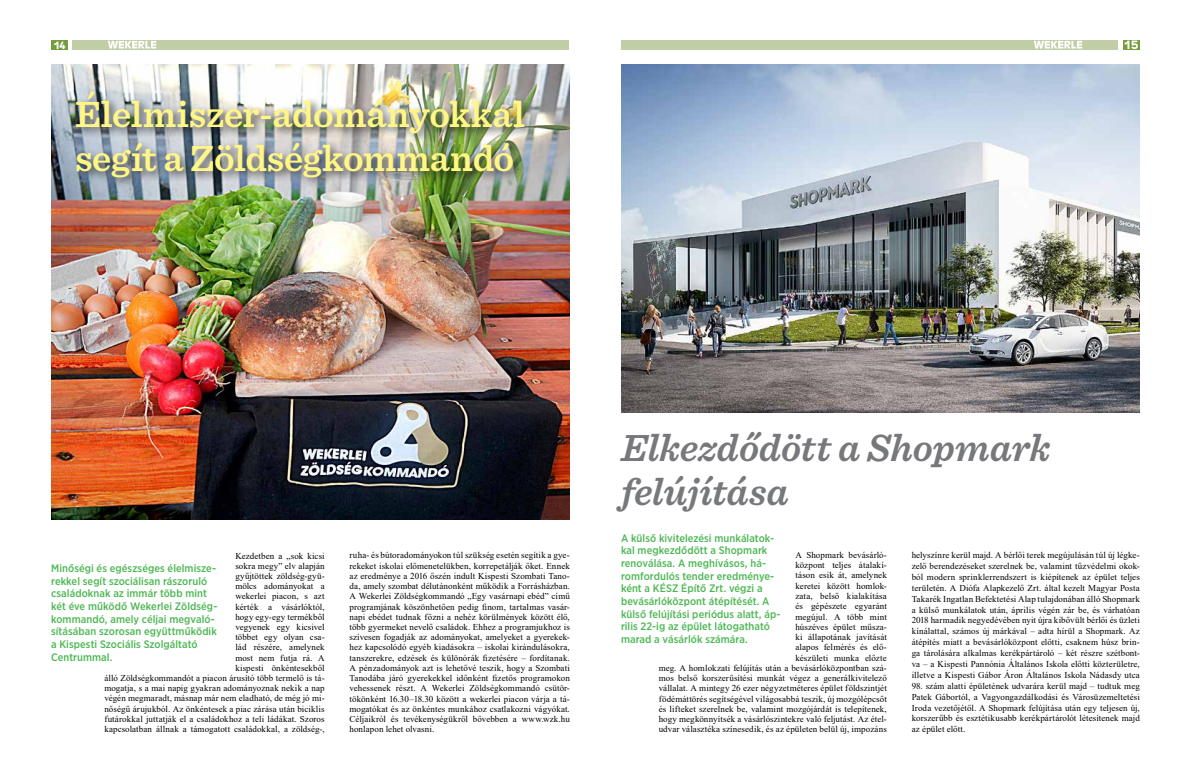
<style>
.page{position:relative;width:1191px;height:772px;background:#fff}
.page>*{position:absolute;margin:0;border:0;box-sizing:border-box;transform-origin:0 0}
.t1{font:italic 600 39.4px/44px "Sentinel";letter-spacing:-.005em;color:#77787b}
.t2{font:600 38px/44px "Sentinel";letter-spacing:-.005em;color:#fff685}
.t3{font:800 12px "Andes";color:#fff}
.t4{font:500 10.8px/12.6px "Gotham Narrow";letter-spacing:.005em;color:#4bb752}
.t5{font:800 10.5px "Andes";color:#fff}
.t6{font:9px/10.2px "Times New Roman";letter-spacing:.01em;color:#000;text-align:justify}
</style>
<div class="page">
<img style="left:51px;top:65px;width:519px;height:454px">
<div style="left:72px;top:87px;width:464px;height:102px;background:#000;opacity:.71"></div>
<img style="left:621px;top:65px;width:519px;height:346px">
<div style="left:52px;top:40px;width:16px;height:10px;background:#749d3e"></div>
<div style="left:1123px;top:40px;width:16px;height:10px;background:#749d3e"></div>
<div style="left:72px;top:40px;width:497px;height:10px;background:#c1cda4"></div>
<div style="left:621px;top:40px;width:496px;height:10px;background:#c1cda4"></div>
<svg style="left:108px;top:41px;width:48px;height:7px"></svg>
<svg style="left:1034px;top:41px;width:48px;height:7px"></svg>
<p class="t5" style="left:54px;top:38px;width:14px">14</p>
<h3 class="t3" style="left:1124px;top:37px;width:16px">15</h3>
<h2 class="t2" style="left:75px;top:90px;width:451px">Élelmiszer-adományokkal segít a Zöldségkommandó</h2>
<p class="t6" style="left:104px;top:549px;width:222px;text-align:right">Kezdetben a „sok kicsi<br>sokra megy” elv alapján<br>gyűjtöttek zöldség-gyü-<br>mölcs adományokat a<br>wekerlei piacon, s azt<br>kérték a vásárlóktól,<br>hogy egy-egy termékből<br>vegyenek egy kicsivel<br>többet egy olyan csa-<br>lád részére, amelynek<br>most nem futja rá. A<br>kispesti önkéntesekből<br>álló Zöldségkommandót a piacon árusító több termelő is tá&shy;mogatja, s a mai napig gyakran adományoznak nekik a nap végén megmaradt, másnap már nem eladható, de még jó mi&shy;nőségű árujukból. Az önkéntesek a piac zárása után biciklis futárokkal juttatják el a családokhoz a teli ládákat. Szoros kapcsolatban állnak a támogatott családokkal, a zöldség-,</p>
<p class="t6" style="left:349px;top:549px;width:222px">ruha- és bútoradományokon túl szükség esetén segítik a gye&shy;rekeket iskolai előmenetelükben, korrepetálják őket. Ennek az eredménye a 2016 őszén indult Kispesti Szombati Tano&shy;da, amely szombat délutánonként működik a Forrásházban.<br>A Wekerlei Zöldségkommandó „Egy vasárnapi ebéd” című programjának köszönhetően pedig finom, tartalmas vasár&shy;napi ebédet tudnak főzni a nehéz körülmények között élő, több gyermeket nevelő családok. Ehhez a programjukhoz is szívesen fogadják az adományokat, amelyeket a gyerekek&shy;hez kapcsolódó egyéb kiadásokra – iskolai kirándulásokra, tanszerekre, edzések és különórák fizetésére – fordítanak.<br>A pénzadományok azt is lehetővé teszik, hogy a Szombati Tanodába járó gyerekekkel időnként fizetős programokon vehessenek részt. A Wekerlei Zöldségkommandó csütör&shy;tökönként 16.30–18.30 között a wekerlei piacon várja a tá&shy;mogatókat és az önkéntes munkához csatlakozni vágyókat.<br>Céljaikról és tevékenységükről bővebben a www.wzk.hu honlapon lehet olvasni.</p>
<p class="t4" style="left:51px;top:561px;width:168px">Minőségi és egészséges élelmisze&shy;rekkel segít szociálisan rászoruló családoknak az immár több mint két éve működő Wekerlei Zöldség&shy;kommandó, amely céljai megvaló&shy;sításában szorosan együttműködik a Kispesti Szociális Szolgáltató<br>Centrummal.</p>
<h1 class="t1" style="left:621px;top:423px;width:431px">Elkezdődött a Shopmark felújítása</h1>
<p class="t4" style="left:621px;top:531px;width:161px">A külső kivitelezési munkálatok&shy;kal megkezdődött a Shopmark renoválása. A meghívásos, há&shy;romfordulós tender eredménye&shy;ként a KÉSZ Építő Zrt. végzi a bevásárlóközpont átépítését. A külső felújítási periódus alatt, áp&shy;rilis 22-ig az épület látogatható marad a vásárlók számára.</p>
<p class="t6" style="left:658px;top:549px;width:230px;text-align:right">A Shopmark bevásárló-<br>központ teljes átalakí-<br>táson esik át, amelynek<br>keretei között homlok-<br>zata, belső kialakítása<br>és gépészete egyaránt<br>megújul. A több mint<br>húszéves épület műsza-<br>ki állapotának javítását<br>alapos felmérés és elő-<br>készületi munka előzte<br>meg. A homlokzati felújítás után a bevásárlóközpontban szá&shy;mos belső korszerűsítési munkát végez a generálkivitelező vállalat. A mintegy 26 ezer négyzetméteres épület földszintjét födémáttörés segítségével világosabbá teszik, új mozgólépcsőt és lifteket szerelnek be, valamint mozgójárdát is telepítenek, hogy megkönnyítsék a vásárlószintekre való feljutást. Az étel&shy;udvar választéka színesedik, és az épületen belül új, impozáns</p>
<p class="t6" style="left:911px;top:549px;width:230px;line-height:10.9px">helyszínre kerül majd. A bérlői terek megújulásán túl új légke&shy;zelő berendezéseket szerelnek be, valamint tűzvédelmi okok&shy;ból modern sprinklerrendszert is kiépítenek az épület teljes területén. A Diófa Alapkezelő Zrt. által kezelt Magyar Posta Takarék Ingatlan Befektetési Alap tulajdonában álló Shopmark a külső munkálatok után, április végén zár be, és várhatóan 2018 harmadik negyedévében nyit újra kibővült bérlői és üzleti kínálattal, számos új márkával – adta hírül a Shopmark. Az átépítés miatt a bevásárlóközpont előtti, csaknem húsz brin&shy;ga tárolására alkalmas kerékpártároló – két részre szétbont&shy;va – a Kispesti Pannónia Általános Iskola előtti közterületre, illetve a Kispesti Gábor Áron Általános Iskola Nádasdy utca</p>
<p class="t6" style="left:911px;top:679px;width:230px;line-height:10.9px">98. szám alatti épületének udvarára kerül majd – tudtuk meg Patek Gábortól, a Vagyongazdálkodási és Városüzemeltetési Iroda vezetőjétől. A Shopmark felújítása után egy teljesen új, korszerűbb és esztétikusabb kerékpártárolót létesítenek majd az épület előtt.</p>
</div>
